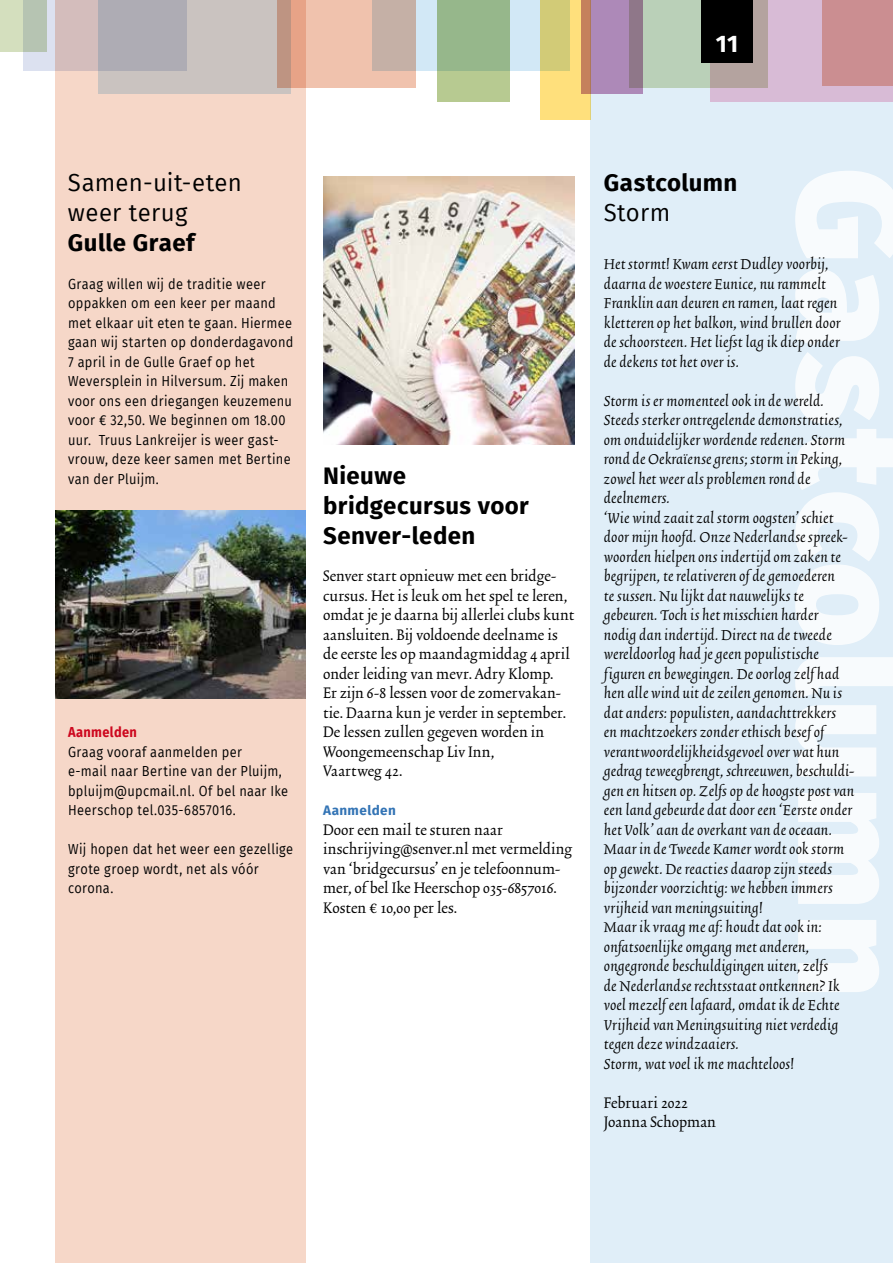
<style>
.page{position:relative;width:893px;height:1263px;background:#fff}
.page>*{position:absolute;margin:0;border:0;box-sizing:border-box;transform-origin:0 0}
.t1{font:700 24px/30px "Fira Sans";letter-spacing:.015em;color:#000}
.t2{font:24px/30px "Fira Sans";letter-spacing:.015em;color:#000}
.t3{font:700 24px "Fira Sans";color:#fff}
.t4{font:italic 18px/19.5px "Trinite No 2";letter-spacing:.015em;color:#000}
.t5{font:18px/19.5px "Trinite No 2 Rom Con";letter-spacing:.01em;color:#000}
.t6{font:14.25px/19.5px "Fira Sans";letter-spacing:.025em;color:#000;scale:.9 1}
.t7{font:700 14.25px "Fira Sans";letter-spacing:.03em;color:#cd071e;scale:.9 1}
.t8{font:700 13.5px "Fira Sans";letter-spacing:.03em;color:#3374b5}
.s1{font-family:"Linotype Euro Font Rto S";font-size:13.5px}
</style>
<div class="page">
<div style="left:55px;top:0;width:251px;height:1263px;background:#f6d7c8"></div>
<svg style="left:290px;top:0;width:126px;height:87px;background:#edbca6"></svg>
<svg style="left:98px;top:0;width:192px;height:94px;background:#c8beb9"></svg>
<div style="left:591px;top:0;width:302px;height:1263px;background:#e0eef8"></div>
<svg style="left:372px;top:0;width:168px;height:71px;background:#cbced0"></svg>
<svg style="left:437px;top:0;width:73px;height:102px;background:#a0bc8c"></svg>
<svg style="left:540px;top:0;width:51px;height:119px;background:#ecd779"></svg>
<svg style="left:581px;top:0;width:62px;height:94px;background:#b187a5"></svg>
<svg style="left:629px;top:0;width:81px;height:87px;background:#afbdad"></svg>
<svg style="left:710px;top:0;width:183px;height:102px;background:#ceb4c7"></svg>
<div style="left:822px;top:0;width:71px;height:85px;background:#cb8e91"></div>
<div style="left:702px;top:0;width:51px;height:62px;background:#000"></div>
<svg style="left:23px;top:0;width:164px;height:71px;background:#bdb6bc"></svg>
<div style="left:0;top:0;width:47px;height:51px;background:linear-gradient(to right,#dde7c1,#adbcaf)"></div>
<img style="left:323px;top:177px;width:251px;height:268px">
<svg style="left:795px;top:171px;width:98px;height:821px;fill:#f8fbfd"></svg>
<img style="left:55px;top:510px;width:251px;height:188px">
<h1 class="t3" style="left:716px;top:24px;width:24px">11</h1>
<h1 class="t2" style="left:68px;top:167px;width:176px">Samen-uit-eten weer terug</h1>
<h1 class="t1" style="left:68px;top:226px;width:128px">Gulle Graef</h1>
<p class="t6" style="left:68px;top:274px;width:252px">Graag willen wij de traditie weer oppakken om een keer per maand met elkaar uit eten te gaan. Hiermee gaan wij starten op donderdagavond<br>7 april in de Gulle Graef op het<br>Weversplein in Hilversum. Zij maken voor ons een driegangen keuzemenu voor € 32,50. We beginnen om 18.00 uur. Truus Lankreijer is weer gast&shy;vrouw, deze keer samen met Bertine van der Pluijm.</p>
<p class="t7" style="left:68px;top:720px;width:78px">Aanmelden</p>
<p class="t6" style="left:68px;top:742px;width:246px">Graag vooraf aanmelden per<br>e-mail naar Bertine van der Pluijm, bpluijm@upcmail.nl. Of bel naar Ike<br>Heerschop tel.035-6857016.</p>
<p class="t6" style="left:68px;top:839px;width:252px">Wij hopen dat het weer een gezellige grote groep wordt, net als vóór corona.</p>
<h1 class="t1" style="left:323px;top:459px;width:207px">Nieuwe bridgecursus voor<br>Senver-leden</h1>
<p class="t5" style="left:323px;top:568px;width:252px">Senver start opnieuw met een bridge&shy;cursus. Het is leuk om het spel te leren, omdat je je daarna bij allerlei clubs kunt aansluiten. Bij voldoende deelname is de eerste les op maandagmiddag 4 april onder leiding van mevr. Adry Klomp.<br>Er zijn 6-8 lessen voor de zomervakan&shy;tie. Daarna kun je verder in september.<br>De lessen zullen gegeven worden in Woongemeenschap Liv Inn,<br>Vaartweg 42.</p>
<p class="t8" style="left:323px;top:799px;width:74px">Aanmelden</p>
<p class="t5" style="left:323px;top:821px;width:251px">Door een mail te sturen naar inschrijving@senver.nl met vermelding van ‘bridgecursus’ en je telefoonnum&shy;mer, of bel Ike Heerschop 035-6857016.<br>Kosten <span class="s1">A</span> 10,00 per les.</p>
<h1 class="t1" style="left:604px;top:166px;width:135px">Gastcolumn</h1>
<h1 class="t2" style="left:604px;top:197px;width:68px">Storm</h1>
<p class="t4" style="left:604px;top:256px;width:238px">Het stormt! Kwam eerst Dudley voorbij, daarna de woestere Eunice, nu rammelt Franklin aan deuren en ramen, laat regen kletteren op het balkon, wind brullen door de schoorsteen. Het liefst lag ik diep onder de dekens tot het over is.</p>
<p class="t4" style="left:604px;top:392px;width:252px">Storm is er momenteel ook in de wereld.<br>Steeds sterker ontregelende demonstraties, om onduidelijker wordende redenen. Storm rond de Oekraïense grens; storm in Peking, zowel het weer als problemen rond de deelnemers.<br>‘Wie wind zaait zal storm oogsten’ schiet door mijn hoofd. Onze Nederlandse spreek&shy;woorden hielpen ons indertijd om zaken te begrijpen, te relativeren of de gemoederen<br>te sussen. Nu lijkt dat nauwelijks te gebeuren. Toch is het misschien harder nodig dan indertijd. Direct na de tweede wereldoorlog had je geen populistische figuren en bewegingen. De oorlog zelf had hen alle wind uit de zeilen genomen. Nu is dat anders: populisten, aandachttrekkers<br>en machtzoekers zonder ethisch besef of verantwoordelijkheidsgevoel over wat hun gedrag teweegbrengt, schreeuwen, beschuldi&shy;gen en hitsen op. Zelfs op de hoogste post van een land gebeurde dat door een ‘Eerste onder het Volk’ aan de overkant van de oceaan.<br>Maar in de Tweede Kamer wordt ook storm op gewekt. De reacties daarop zijn steeds bijzonder voorzichtig: we hebben immers vrijheid van meningsuiting!<br>Maar ik vraag me af: houdt dat ook in: onfatsoenlijke omgang met anderen, ongegronde beschuldigingen uiten, zelfs<br>de Nederlandse rechtsstaat ontkennen? Ik voel mezelf een lafaard, omdat ik de Echte Vrijheid van Meningsuiting niet verdedig tegen deze windzaaiers.<br>Storm, wat voel ik me machteloos!</p>
<p class="t5" style="left:604px;top:1094px;width:114px">Februari 2022<br>Joanna Schopman</p>
</div>
